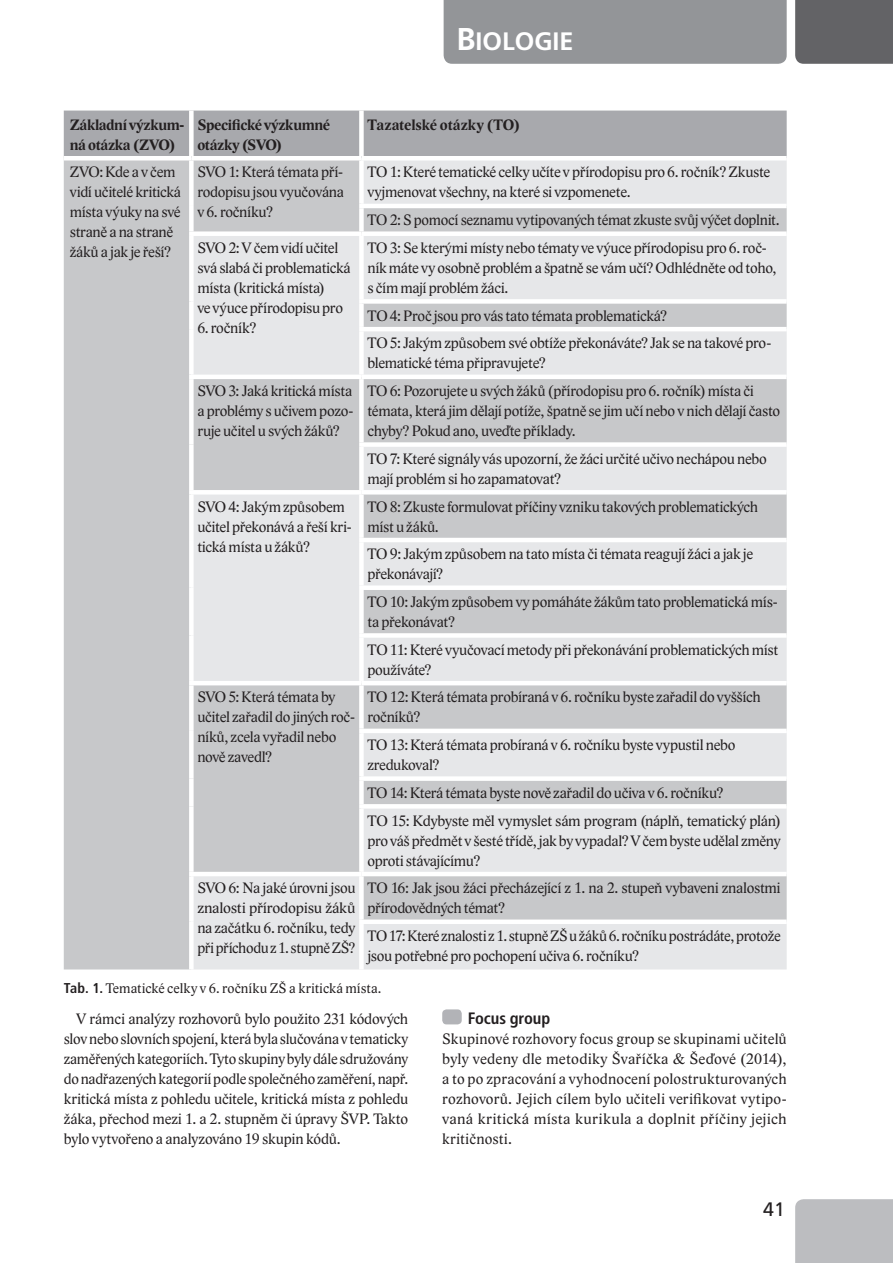
<style>
.page{position:relative;width:893px;height:1263px;background:#fff}
.page>*{position:absolute;margin:0;border:0;box-sizing:border-box;transform-origin:0 0}
.t1{font:25.2px "Frutiger LT Com Bold SC800";color:#fff}
.t2{font:19.5px "Frutiger LT Com";color:#231f20}
.t3{font:700 condensed 16.5px "Frutiger LT Com";letter-spacing:-.01em;color:#231f20}
.t4{font:15.45px/20px "Lido STF";letter-spacing:-.015em;color:#231f20}
.t5{font:700 15.45px/20px "Lido STF";letter-spacing:-.015em;color:#231f20}
.t6{font:14.25px "Lido STF";letter-spacing:.005em;color:#231f20}
.s1{font-size:31.5px}
.s2{font-family:"Frutiger LT Com";font-weight:700;font-stretch:condensed}
</style>
<div class="page">
<div style="left:795px;top:0;width:98px;height:64px;background:#636366"></div>
<div style="left:795px;top:1199px;width:98px;height:64px;background:#bcbdc0"></div>
<div style="left:444px;top:0;width:343px;height:64px;background:#939598"></div>
<div style="left:442px;top:1009px;width:20px;height:15px;background:#b2b3b7;border-radius:4px"></div>
<div style="left:64px;top:111px;width:723px;height:45px;background:#a8a9ad"></div>
<div style="left:64px;top:160px;width:125px;height:809px;background:#c7c8ca"></div>
<svg style="left:194px;top:160px;width:593px;height:809px;fill:#e6e7e9"></svg>
<div style="left:189px;top:111px;width:5px;height:45px;background:#fff"></div>
<div style="left:359px;top:111px;width:5px;height:45px;background:#fff"></div>
<div style="left:359px;top:160px;width:5px;height:44px;background:#fff"></div>
<hr style="left:359px;top:204px;width:428px;height:4px;background:#fff">
<div style="left:359px;top:208px;width:5px;height:23px;background:#fff"></div>
<div style="left:189px;top:231px;width:172px;height:5px;background:#fff"></div>
<div style="left:361px;top:231px;width:426px;height:5px;background:#fff"></div>
<div style="left:359px;top:236px;width:5px;height:63px;background:#fff"></div>
<div style="left:359px;top:299px;width:428px;height:5px;background:#fff"></div>
<div style="left:359px;top:304px;width:5px;height:23px;background:#fff"></div>
<hr style="left:359px;top:327px;width:428px;height:4px;background:#fff">
<div style="left:359px;top:331px;width:5px;height:44px;background:#fff"></div>
<hr style="left:189px;top:375px;width:172px;height:4px;background:#fff">
<hr style="left:361px;top:375px;width:426px;height:4px;background:#fff">
<div style="left:359px;top:379px;width:5px;height:63px;background:#fff"></div>
<div style="left:359px;top:442px;width:428px;height:5px;background:#fff"></div>
<div style="left:359px;top:447px;width:5px;height:43px;background:#fff"></div>
<hr style="left:189px;top:490px;width:172px;height:4px;background:#fff">
<hr style="left:361px;top:490px;width:426px;height:4px;background:#fff">
<div style="left:359px;top:494px;width:5px;height:44px;background:#fff"></div>
<hr style="left:359px;top:538px;width:428px;height:4px;background:#fff">
<div style="left:359px;top:542px;width:5px;height:43px;background:#fff"></div>
<div style="left:359px;top:585px;width:428px;height:5px;background:#fff"></div>
<div style="left:359px;top:590px;width:5px;height:43px;background:#fff"></div>
<div style="left:359px;top:633px;width:428px;height:5px;background:#fff"></div>
<div style="left:359px;top:638px;width:5px;height:43px;background:#fff"></div>
<hr style="left:189px;top:681px;width:172px;height:4px;background:#fff">
<hr style="left:361px;top:681px;width:426px;height:4px;background:#fff">
<div style="left:359px;top:685px;width:5px;height:44px;background:#fff"></div>
<hr style="left:359px;top:729px;width:428px;height:4px;background:#fff">
<div style="left:359px;top:733px;width:5px;height:43px;background:#fff"></div>
<div style="left:359px;top:776px;width:428px;height:5px;background:#fff"></div>
<div style="left:359px;top:781px;width:5px;height:23px;background:#fff"></div>
<div style="left:359px;top:804px;width:428px;height:5px;background:#fff"></div>
<div style="left:359px;top:809px;width:5px;height:63px;background:#fff"></div>
<hr style="left:189px;top:872px;width:172px;height:4px;background:#fff">
<hr style="left:361px;top:872px;width:426px;height:4px;background:#fff">
<div style="left:359px;top:876px;width:5px;height:43px;background:#fff"></div>
<div style="left:359px;top:919px;width:428px;height:5px;background:#fff"></div>
<div style="left:359px;top:924px;width:5px;height:45px;background:#fff"></div>
<h1 class="t1" style="left:456px;top:27px;width:119px"><span class="s1">B</span>IOLOGIE</h1>
<p class="t5" style="left:70px;top:115px;width:116px">Základní výzkum&shy;ná otázka (ZVO)</p>
<p class="t5" style="left:197px;top:115px;width:134px">Specifické výzkumné otázky (SVO)</p>
<p class="t5" style="left:367px;top:115px;width:154px">Tazatelské otázky (TO)</p>
<p class="t4" style="left:70px;top:163px;width:113px">ZVO: Kde a v čem vidí učitelé kritická místa výuky na své straně a na straně žáků a jak je řeší?</p>
<p class="t4" style="left:197px;top:163px;width:148px;text-align:justify">SVO 1: Která témata pří&shy;rodopisu jsou vyučována v 6. ročníku?</p>
<p class="t4" style="left:367px;top:163px;width:404px">TO 1: Které tematické celky učíte v přírodopisu pro 6. ročník? Zkuste vyjmenovat všechny, na které si vzpomenete.</p>
<p class="t4" style="left:367px;top:210px;width:414px">TO 2: S pomocí seznamu vytipovaných témat zkuste svůj výčet doplnit.</p>
<p class="t4" style="left:197px;top:238px;width:155px">SVO 2: V čem vidí učitel svá slabá či problematická místa (kritická místa)<br>ve výuce přírodopisu pro</p>
<p class="t4" style="left:197px;top:318px;width:61px">6. ročník?</p>
<p class="t4" style="left:367px;top:238px;width:411px">TO 3: Se kterými místy nebo tématy ve výuce přírodopisu pro 6. roč&shy;ník máte vy osobně problém a špatně se vám učí? Odhlédněte od toho, s čím mají problém žáci.</p>
<p class="t4" style="left:367px;top:302px;width:405px;line-height:27.8px">TO 4: Proč jsou pro vás tato témata problematická?<br>TO 5: Jakým způsobem své obtíže překonáváte? Jak se na takové pro-</p>
<p class="t4" style="left:367px;top:353px;width:180px">blematické téma připravujete?</p>
<p class="t4" style="left:197px;top:381px;width:158px;text-align:justify">SVO 3: Jaká kritická místa a problémy s učivem pozo&shy;ruje učitel u svých žáků?</p>
<p class="t4" style="left:367px;top:381px;width:414px">TO 6: Pozorujete u svých žáků (přírodopisu pro 6. ročník) místa či témata, která jim dělají potíže, špatně se jim učí nebo v nich dělají často chyby? Pokud ano, uveďte příklady.</p>
<p class="t4" style="left:367px;top:449px;width:401px">TO 7: Které signály vás upozorní, že žáci určité učivo nechápou nebo mají problém si ho zapamatovat?</p>
<p class="t4" style="left:197px;top:497px;width:156px">SVO 4: Jakým způsobem učitel překonává a řeší kri&shy;tická místa u žáků?</p>
<p class="t4" style="left:367px;top:497px;width:392px">TO 8: Zkuste formulovat příčiny vzniku takových problematických míst u žáků.</p>
<p class="t4" style="left:367px;top:544px;width:387px">TO 9: Jakým způsobem na tato místa či témata reagují žáci a jak je překonávají?</p>
<p class="t4" style="left:367px;top:592px;width:412px">TO 10: Jakým způsobem vy pomáháte žákům tato problematická mís&shy;ta překonávat?</p>
<p class="t4" style="left:367px;top:640px;width:412px">TO 11: Které vyučovací metody při překonávání problematických míst používáte?</p>
<p class="t4" style="left:197px;top:687px;width:159px">SVO 5: Která témata by učitel zařadil do jiných roč&shy;níků, zcela vyřadil nebo nově zavedl?</p>
<p class="t4" style="left:367px;top:687px;width:395px">TO 12: Která témata probíraná v 6. ročníku byste zařadil do vyšších ročníků?</p>
<p class="t4" style="left:367px;top:735px;width:370px">TO 13: Která témata probíraná v 6. ročníku byste vypustil nebo zredukoval?</p>
<p class="t4" style="left:367px;top:779px;width:415px;line-height:27.8px">TO 14: Která témata byste nově zařadil do učiva v 6. ročníku?<br>TO 15: Kdybyste měl vymyslet sám program (náplň, tematický plán)</p>
<p class="t4" style="left:367px;top:831px;width:415px">pro váš předmět v šesté třídě, jak by vypadal? Včem byste udělal změny oproti stávajícímu?</p>
<p class="t4" style="left:197px;top:878px;width:160px;text-align:justify">SVO 6: Na jaké úrovni jsou znalosti přírodopisu žáků na začátku 6. ročníku, tedy při příchodu z1. stupně ZŠ?</p>
<p class="t4" style="left:367px;top:878px;width:415px">TO 16: Jak jsou žáci přecházející z 1. na 2. stupeň vybaveni znalostmi přírodovědných témat?</p>
<p class="t4" style="left:367px;top:926px;width:415px">TO 17: Které znalosti z1. stupně ZŠ užáků 6. ročníku postrádáte, protože jsou potřebné pro pochopení učiva 6. ročníku?</p>
<p class="t6" style="left:64px;top:981px;width:319px"><span class="s2">Tab. 1.</span> Tematické celky v 6. ročníku ZŠ a kritická místa.</p>
<p class="t4" style="left:64px;top:1009px;width:346px;text-align:justify;text-indent:13px">V rámci analýzy rozhovorů bylo použito 231 kódových slov nebo slovních spojení, která byla slučována v tematicky zaměřených kategoriích. Tyto skupiny byly dále sdružovány donadřazených kategorií podle společného zaměření, např. kritická místa z pohledu učitele, kritická místa z pohledu žáka, přechod mezi 1. a 2. stupněm či úpravy ŠVP. Takto bylo vytvořeno a analyzováno 19 skupin kódů.</p>
<p class="t3" style="left:468px;top:1009px;width:84px">Focus group</p>
<p class="t4" style="left:442px;top:1029px;width:346px;text-align:justify">Skupinové rozhovory focus group se skupinami učitelů byly vedeny dle metodiky Švaříčka &amp; Šeďové (2014), a to po zpracování a vyhodnocení polostrukturovaných rozhovorů. Jejich cílem bylo učiteli verifikovat vytipo&shy;vaná kritická místa kurikula a doplnit příčiny jejich kritičnosti.</p>
<p class="t2" style="left:763px;top:1197px;width:23px">41</p>
</div>
